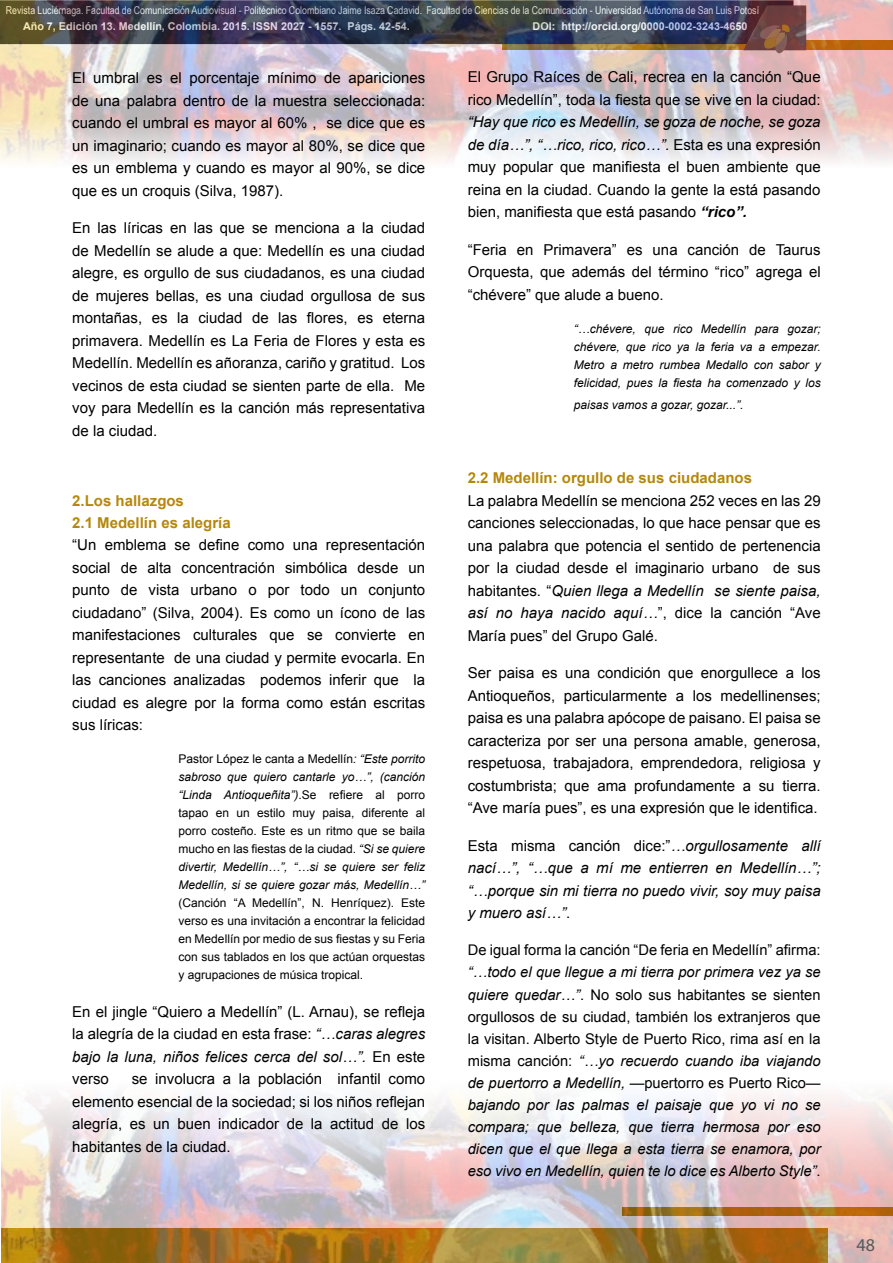
<style>
.page{position:relative;width:893px;height:1263px;background:#fff}
.page>*{position:absolute;margin:0;border:0;box-sizing:border-box;transform-origin:0 0}
.t1{font:18px "Myriad Pro";color:#575757}
.t2{font:15px/22.5px "Arial";color:#000;text-align:justify}
.t3{font:italic 15px/22.5px "Arial";color:#000;text-align:justify}
.t4{font:700 15px/21.6px "Arial";color:#b5870d}
.t5{font:italic 14.7px/22px "Arial";color:#000;text-align:justify}
.t6{font:14.7px "Arial";color:#000}
.t7{font:italic 12px/18px "Arial";color:#000;text-align:justify}
.t8{font:12px/18px "Arial";color:#000;text-align:justify}
.t9{font:10.8px "Arial Narrow";color:#fafdff}
.t10{font:700 10.8px "Arial";color:#fff}
.s1{font-style:normal}
.s2{font-style:italic}
.s3{font-weight:700;font-style:italic}
</style>
<div class="page">
<img style="left:1px;top:1095px;width:892px;height:168px">
<img style="left:0;top:0;width:893px;height:162px">
<p class="t9" style="left:6px;top:3px;width:755px">Revista Luciérnaga. Facultad de Comunicación Audiovisual - Politécnico Colombiano Jaime Isaza Cadavid. Facultad de Ciencias de la Comunicación - Universidad Autónoma de San Luis Potosí</p>
<p class="t10" style="left:23px;top:19px;width:388px">Año 7, Edición 13. Medellín, Colombia. 2015. ISSN 2027 - 1557. Págs. 42-54.</p>
<p class="t10" style="left:533px;top:19px;width:216px">DOI: http://orcid.org/0000-0002-3243-4650</p>
<p class="t2" style="left:72px;top:67px;width:354px">El umbral es el porcentaje mínimo de apariciones de una palabra dentro de la muestra seleccionada: cuando el umbral es mayor al 60% , se dice que es un imaginario; cuando es mayor al 80%, se dice que es un emblema y cuando es mayor al 90%, se dice que es un croquis (Silva, 1987).</p>
<p class="t2" style="left:72px;top:217px;width:354px">En las líricas en las que se menciona a la ciudad de Medellín se alude a que: Medellín es una ciudad alegre, es orgullo de sus ciudadanos, es una ciudad de mujeres bellas, es una ciudad orgullosa de sus montañas, es la ciudad de las flores, es eterna primavera. Medellín es La Feria de Flores y esta es Medellín. Medellín es añoranza, cariño y gratitud. Los vecinos de esta ciudad se sienten parte de ella. Me voy para Medellín es la canción más representativa de la ciudad.</p>
<p class="t4" style="left:72px;top:490px;width:160px">2.Los hallazgos<br>2.1 Medellín es alegría</p>
<p class="t2" style="left:72px;top:534px;width:354px">“Un emblema se define como una representación social de alta concentración simbólica desde un punto de vista urbano o por todo un conjunto ciudadano” (Silva, 2004). Es como un ícono de las manifestaciones culturales que se convierte en representante de una ciudad y permite evocarla. En las canciones analizadas podemos inferir que la ciudad es alegre por la forma como están escritas sus líricas:</p>
<p class="t7" style="left:178px;top:750px;width:248px"><span class="s1">Pastor López le canta a Medellín</span>: “Este porrito sabroso que quiero cantarle yo…”, (canción “Linda Antioqueñita”)<span class="s1">.Se refiere al porro tapao en un estilo muy paisa, diferente al porro costeño. Este es un ritmo que se baila mucho en las fiestas de la ciudad.</span> “Si se quiere divertir, Medellín…”, “…si se quiere ser feliz Medellín, si se quiere gozar más, Medellín…”</p>
<p class="t8" style="left:178px;top:894px;width:248px">(Canción “A Medellín”, N. Henríquez). Este verso es una invitación a encontrar la felicidad en Medellín por medio de sus fiestas y su Feria con sus tablados en los que actúan orquestas y agrupaciones de música tropical.</p>
<p class="t2" style="left:72px;top:1000px;width:354px">En el jingle “Quiero a Medellín” (L. Arnau), se refleja la alegría de la ciudad en esta frase: <span class="s2">“…caras alegres bajo la luna, niños felices cerca del sol…”.</span> En este verso</p>
<p class="t2" style="left:72px;top:1068px;width:354px;text-indent:59px">se involucra a la población infantil como elemento esencial de la sociedad; si los niños reflejan alegría, es un buen indicador de la actitud de los habitantes de la ciudad.</p>
<p class="t2" style="left:468px;top:66px;width:354px">El Grupo Raíces de Cali, recrea en la canción “Que rico Medellín”, toda la fiesta que se vive en la ciudad:</p>
<p class="t2" style="left:468px;top:111px;width:354px"><span class="s2">“Hay que rico es Medellín, se goza de noche, se goza de día…”, “…rico, rico, rico…”.</span> Esta es una expresión muy popular que manifiesta el buen ambiente que reina en la ciudad. Cuando la gente la está pasando bien, manifiesta que está pasando <span class="s3">“rico”.</span></p>
<p class="t2" style="left:468px;top:238px;width:354px">“Feria en Primavera” es una canción de Taurus Orquesta, que además del término “rico” agrega el “chévere” que alude a bueno.</p>
<p class="t7" style="left:574px;top:320px;width:248px">“…chévere, que rico Medellín para gozar; chévere, que rico ya la feria va a empezar.<br>Metro a metro rumbea Medallo con sabor y felicidad, pues la fiesta ha comenzado y los</p>
<p class="t7" style="left:574px;top:396px;width:171px">paisas vamos a gozar, gozar...”.</p>
<p class="t4" style="left:468px;top:467px;width:286px">2.2 Medellín: orgullo de sus ciudadanos</p>
<p class="t2" style="left:468px;top:489px;width:354px">La palabra Medellín se menciona 252 veces en las 29 canciones seleccionadas, lo que hace pensar que es una palabra que potencia el sentido de pertenencia por la ciudad desde el imaginario urbano de sus habitantes. “<span class="s2">Quien llega a Medellín se siente paisa, así no haya nacido aquí…</span>”, dice la canción “Ave María pues” del Grupo Galé.</p>
<p class="t2" style="left:468px;top:662px;width:354px">Ser paisa es una condición que enorgullece a los Antioqueños, particularmente a los medellinenses; paisa es una palabra apócope de paisano. El paisa se caracteriza por ser una persona amable, generosa, respetuosa, trabajadora, emprendedora, religiosa y costumbrista; que ama profundamente a su tierra. “Ave maría pues”, es una expresión que le identifica.</p>
<p class="t3" style="left:468px;top:834px;width:354px"><span class="s1">Esta misma canción dice:”</span>…orgullosamente allí nací…”, “…que a mí me entierren en Medellín…”; “…porque sin mi tierra no puedo vivir, soy muy paisa y muero así…”<span class="s1">.</span></p>
<p class="t6" style="left:468px;top:940px;width:354px">De igual forma la canción “De feria en Medellín” afirma:</p>
<p class="t5" style="left:468px;top:961px;width:354px">“…todo el que llegue a mi tierra por primera vez ya se quiere quedar…”<span class="s1">. No solo sus habitantes se sienten orgullosos de su ciudad, también los extranjeros que la visitan. Alberto Style de Puerto Rico, rima así en la misma canción:</span> “…yo recuerdo cuando iba viajando de puertorro a Medellín, <span class="s1">—puertorro es Puerto Rico— </span>bajando por las palmas el paisaje que yo vi no se compara; que belleza, que tierra hermosa por eso dicen que el que llega a esta tierra se enamora, por eso vivo en Medellín, quien te lo dice es Alberto Style”<span class="s1">.</span></p>
<p class="t1" style="left:857px;top:1234px;width:20px">48</p>
</div>
